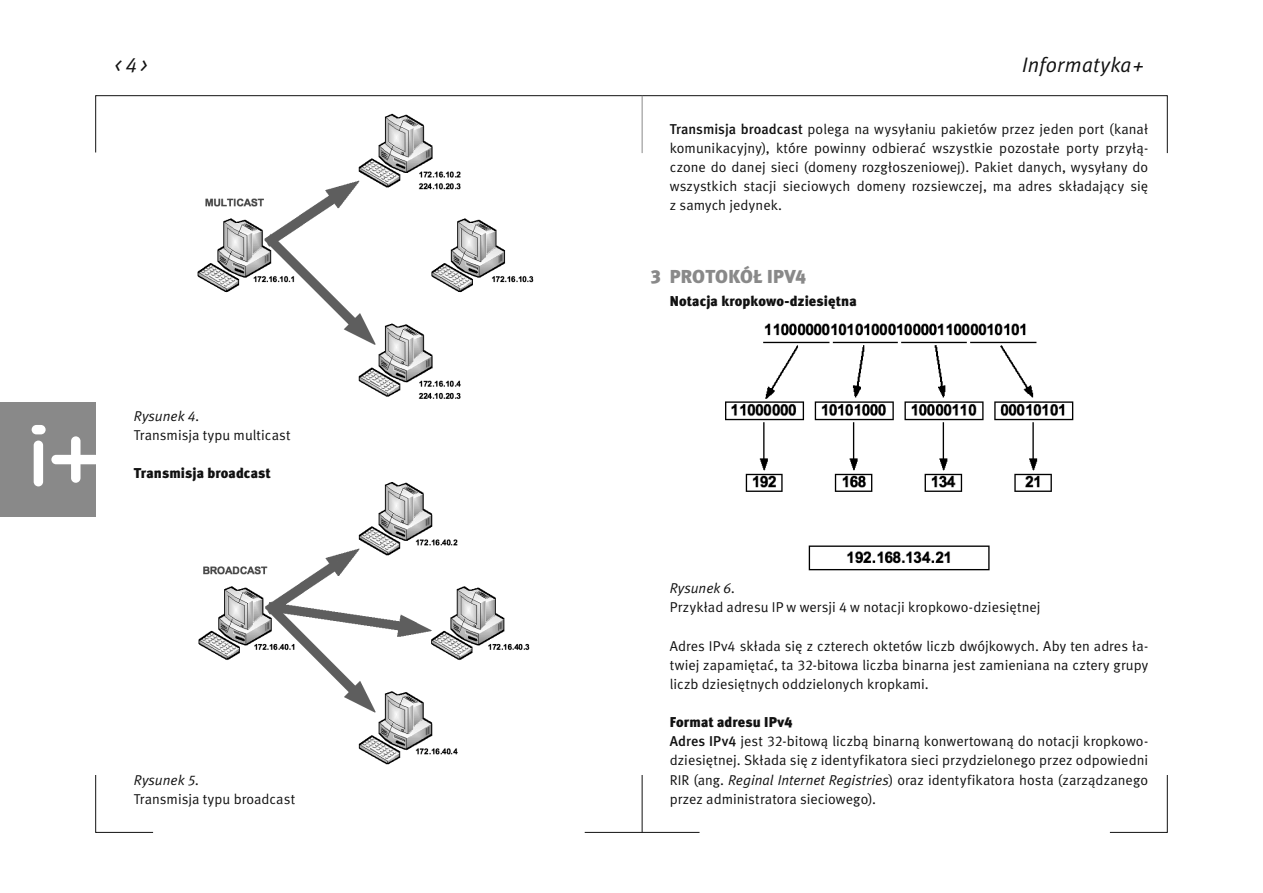
<style>
.page{position:relative;width:1263px;height:893px;background:#fff}
.page>*{position:absolute;margin:0;border:0;box-sizing:border-box;transform-origin:0 0}
.t1{font:italic 21px "Meta Normal CELF";letter-spacing:.015em;color:#111}
.t2{font:18.75px "Meta Black CELF";letter-spacing:.01em;color:#898989}
.t3{font:14.25px/19.2px "Meta Normal CELF";color:#111}
.t4{font:14.25px "Meta Black CELF";letter-spacing:.005em;color:#111}
.s1{font-family:"Meta Medium CELF"}
.s2{font-style:italic}
.s3{font-family:"Meta Black CELF"}
</style>
<div class="page">
<div style="left:0;top:402px;width:96px;height:115px;background:#898989"></div>
<div style="left:34px;top:441px;width:9px;height:45px;background:#fff;border-radius:5px"></div>
<div style="left:32px;top:425px;width:14px;height:9px;background:#fff;border-radius:5px"></div>
<svg style="left:51px;top:436px;width:45px;height:47px"></svg>
<hr style="left:585px;top:832px;width:114px;height:1px;background:#111">
<hr style="left:642px;top:775px;width:1px;height:57px;background:#111">
<svg style="left:95px;top:775px;width:59px;height:58px"></svg>
<svg style="left:1109px;top:775px;width:59px;height:58px"></svg>
<svg style="left:95px;top:95px;width:1073px;height:59px"></svg>
<hr style="left:642px;top:96px;width:1px;height:57px;background:#898989">
<img style="left:198px;top:483px;width:332px;height:282px">
<img style="left:725px;top:323px;width:349px;height:248px">
<img style="left:190px;top:114px;width:347px;height:285px">
<p class="t1" style="left:115px;top:57px;width:34px">&lt; 4 &gt;</p>
<p class="t1" style="left:1022px;top:57px;width:123px">Informatyka +</p>
<p class="t3" style="left:670px;top:120px;width:480px;text-align:justify"><span class="s1">Transmisja broadcast</span> polega na wysyłaniu pakietów przez jeden port (kanał komunikacyjny), które powinny odbierać wszystkie pozostałe porty przyłą&shy;czone do danej sieci (domeny rozgłoszeniowej). Pakiet danych, wysyłany do wszystkich stacji sieciowych domeny rozsiewczej, ma adres składający się z samych jedynek.</p>
<p class="t3" style="left:134px;top:407px;width:158px"><span class="s2">Rysunek 4.<br></span>Transmisja typu multicast</p>
<p class="t4" style="left:134px;top:468px;width:138px">Transmisja broadcast</p>
<p class="t3" style="left:134px;top:771px;width:163px"><span class="s2">Rysunek 5.<br></span>Transmisja typu broadcast</p>
<p class="t2" style="left:651px;top:269px;width:157px">3 PROTOKÓŁ IPV4</p>
<p class="t4" style="left:670px;top:296px;width:188px">Notacja kropkowo-dziesiętna</p>
<p class="t3" style="left:670px;top:580px;width:372px"><span class="s2">Rysunek 6.<br></span>Przykład adresu IP w wersji 4 w notacji kropkowo-dziesiętnej</p>
<p class="t3" style="left:670px;top:637px;width:480px;text-align:justify">Adres IPv4 składa się z czterech oktetów liczb dwójkowych. Aby ten adres ła&shy;twiej zapamiętać, ta 32-bitowa liczba binarna jest zamieniana na cztery grupy liczb dziesiętnych oddzielonych kropkami.</p>
<p class="t3" style="left:670px;top:714px;width:480px"><span class="s3">Format adresu IPv4<br></span><span class="s1">Adres IPv4</span> jest 32-bitową liczbą binarną konwertowaną do notacji kropkowo&shy;dziesiętnej. Składa się z identyfikatora sieci przydzielonego przez odpowiedni RIR (ang. <span class="s2">Reginal Internet Registries</span>) oraz identyfikatora hosta (zarządzanego przez administratora sieciowego).</p>
</div>
